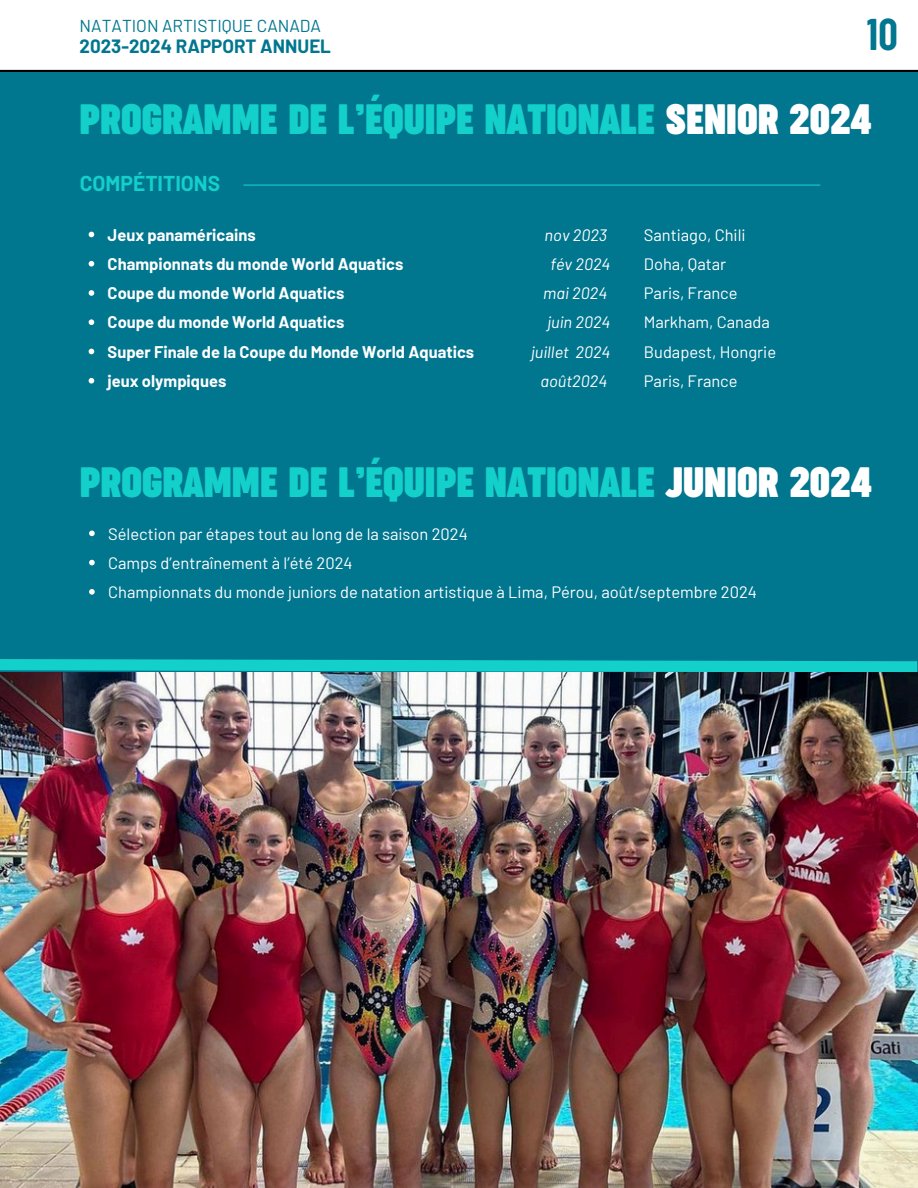
<style>
.page{position:relative;width:918px;height:1188px;background:#00768f}
.page>*{position:absolute;margin:0;border:0;box-sizing:border-box;transform-origin:0 0}
.t1{font:300 42px "Cocogoose Compressed";color:#00768f}
.t2{font:700 40.05px "Cocogoose Compressed";color:#13d0ca}
.t3{font:700 21px "Barlow";color:#13d0ca}
.t4{font:700 18.75px "Barlow";color:#00768f}
.t5{font:17.25px "Barlow";color:#00768f}
.t6{font:16.5px "Barlow";color:#fff}
.t7{font:700 16.5px "Barlow";color:#fff}
.t8{font:italic 16.5px "Barlow";color:#fff}
.s1{color:#fff}
</style>
<div class="page">
<div style="left:0;top:0;width:918px;height:71px;background:#fff"></div>
<hr style="left:244px;top:185px;width:576px;height:1px;background:#13d0ca">
<svg style="left:0;top:659px;width:918px;height:19px;background:#10c3c1"></svg>
<img style="left:1px;top:672px;width:917px;height:516px">
<svg style="left:89px;top:232px;width:5px;height:5px"></svg>
<svg style="left:89px;top:261px;width:5px;height:6px"></svg>
<svg style="left:89px;top:290px;width:5px;height:6px"></svg>
<svg style="left:89px;top:319px;width:5px;height:6px"></svg>
<svg style="left:89px;top:349px;width:5px;height:5px"></svg>
<svg style="left:89px;top:378px;width:5px;height:6px"></svg>
<svg style="left:89px;top:531px;width:6px;height:5px"></svg>
<svg style="left:89px;top:560px;width:6px;height:5px"></svg>
<svg style="left:89px;top:589px;width:6px;height:6px"></svg>
<p class="t5" style="left:80px;top:15px;width:243px">NATATION ARTISTIQUE CANADA</p>
<p class="t4" style="left:80px;top:35px;width:253px">2023-2024 RAPPORT ANNUEL</p>
<h1 class="t1" style="left:867px;top:15px;width:33px">10</h1>
<h2 class="t2" style="left:80px;top:101px;width:794px">PROGRAMME DE L’ÉQUIPE NATIONALE <span class="s1">SENIOR 2024</span></h2>
<h3 class="t3" style="left:80px;top:170px;width:142px">COMPÉTITIONS</h3>
<p class="t7" style="left:108px;top:224px;width:150px">Jeux panaméricains</p>
<p class="t7" style="left:108px;top:253px;width:297px">Championnats du monde World Aquatics</p>
<p class="t7" style="left:108px;top:283px;width:238px">Coupe du monde World Aquatics</p>
<p class="t7" style="left:108px;top:312px;width:238px">Coupe du monde World Aquatics</p>
<p class="t7" style="left:108px;top:341px;width:368px">Super Finale de la Coupe du Monde World Aquatics</p>
<p class="t7" style="left:108px;top:370px;width:120px">jeux olympiques</p>
<p class="t8" style="left:545px;top:224px;width:64px">nov 2023</p>
<p class="t8" style="left:550px;top:253px;width:62px">fév 2024</p>
<p class="t8" style="left:543px;top:283px;width:65px">mai 2024</p>
<p class="t8" style="left:547px;top:312px;width:65px">juin 2024</p>
<p class="t8" style="left:531px;top:341px;width:81px">juillet 2024</p>
<p class="t8" style="left:540px;top:370px;width:68px">août2024</p>
<p class="t6" style="left:644px;top:224px;width:103px">Santiago, Chili</p>
<p class="t6" style="left:644px;top:253px;width:84px">Doha, Qatar</p>
<h1 class="t6" style="left:644px;top:283px;width:95px">Paris, France</h1>
<p class="t6" style="left:644px;top:312px;width:128px">Markham, Canada</p>
<p class="t6" style="left:644px;top:341px;width:134px">Budapest, Hongrie</p>
<p class="t6" style="left:644px;top:370px;width:95px">Paris, France</p>
<p class="t2" style="left:80px;top:464px;width:794px">PROGRAMME DE L’ÉQUIPE NATIONALE <span class="s1">JUNIOR 2024</span></p>
<p class="t6" style="left:108px;top:523px;width:361px">Sélection par étapes tout au long de la saison 2024</p>
<p class="t6" style="left:108px;top:552px;width:246px">Camps d’entraînement à l’été 2024</p>
<p class="t6" style="left:108px;top:582px;width:650px">Championnats du monde juniors de natation artistique à Lima, Pérou, août/septembre 2024</p>
</div>
